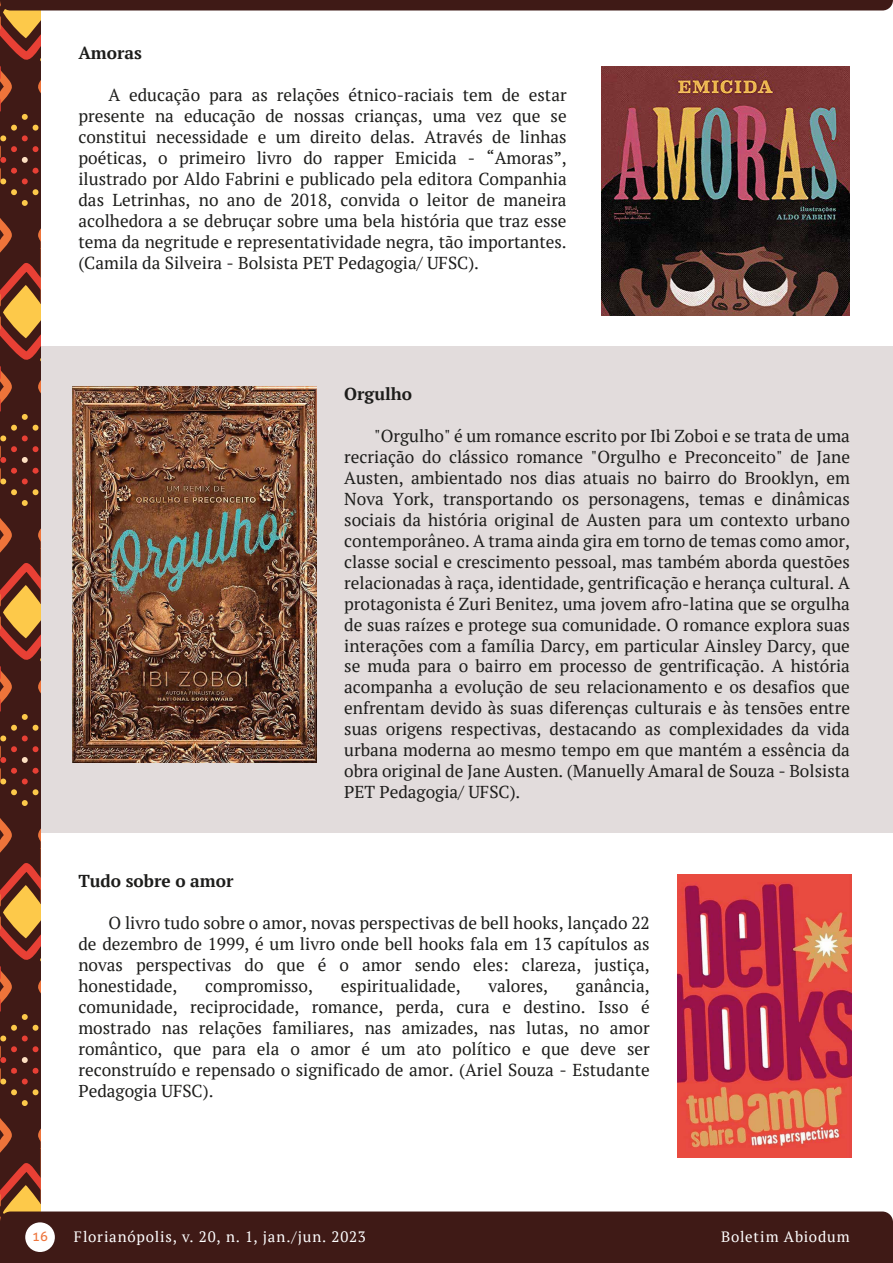
<style>
.page{position:relative;width:893px;height:1263px;background:#fff}
.page>*{position:absolute;margin:0;border:0;box-sizing:border-box;transform-origin:0 0}
.t1{font:17.25px/21px "PT Serif";color:#1d1d1b;text-align:justify}
.t2{font:700 17.25px "PT Serif";color:#1d1d1b}
.t3{font:15px "PT Serif";letter-spacing:.055em;color:#fff}
.t4{font:13.05px "Aller";color:#ee763e}
</style>
<div class="page">
<div style="left:0;top:346px;width:893px;height:487px;background:#e2dcdc"></div>
<svg style="left:0;top:11px;width:41px;height:1200px;background:#6d3620"></svg>
<div style="left:0;top:1211px;width:893px;height:52px;background:#3f1a16"></div>
<div style="left:25px;top:1222px;width:30px;height:30px;background:#fff;border-radius:50%"></div>
<svg style="left:0;top:0;width:893px;height:11px;background:#482420"></svg>
<img style="left:601px;top:67px;width:249px;height:249px">
<img style="left:72px;top:387px;width:244px;height:375px">
<img style="left:677px;top:874px;width:175px;height:284px">
<p class="t2" style="left:78px;top:42px;width:65px">Amoras</p>
<p class="t1" style="left:78px;top:84px;width:490px;text-indent:30px">A educação para as relações étnico-raciais tem de estar presente na educação de nossas crianças, uma vez que se constitui necessidade e um direito delas. Através de linhas poéticas, o primeiro livro do rapper Emicida - “Amoras”, ilustrado por Aldo Fabrini e publicado pela editora Companhia das Letrinhas, no ano de 2018, convida o leitor de maneira acolhedora a se debruçar sobre uma bela história que traz esse tema da negritude e representatividade negra, tão importantes. (Camila da Silveira - Bolsista PET Pedagogia/ UFSC).</p>
<p class="t2" style="left:344px;top:382px;width:69px">Orgulho</p>
<p class="t1" style="left:344px;top:425px;width:507px;text-indent:30px">"Orgulho" é um romance escrito por Ibi Zoboi e se trata de uma recriação do clássico romance "Orgulho e Preconceito" de Jane Austen, ambientado nos dias atuais no bairro do Brooklyn, em Nova York, transportando os personagens, temas e dinâmicas sociais da história original de Austen para um contexto urbano contemporâneo. A trama ainda gira em torno de temas como amor, classe social e crescimento pessoal, mas também aborda questões relacionadas à raça, identidade, gentrificação e herança cultural. A protagonista é Zuri Benitez, uma jovem afro-latina que se orgulha de suas raízes e protege sua comunidade. O romance explora suas interações com a família Darcy, em particular Ainsley Darcy, que se muda para o bairro em processo de gentrificação. A história acompanha a evolução de seu relacionamento e os desafios que enfrentam devido às suas diferenças culturais e às tensões entre suas origens respectivas, destacando as complexidades da vida urbana moderna ao mesmo tempo em que mantém a essência da obra original de Jane Austen. (Manuelly Amaral de Souza - Bolsista PET Pedagogia/ UFSC).</p>
<p class="t2" style="left:78px;top:869px;width:157px">Tudo sobre o amor</p>
<p class="t1" style="left:78px;top:912px;width:573px;text-indent:30px">O livro tudo sobre o amor, novas perspectivas de bell hooks, lançado 22 de dezembro de 1999, é um livro onde bell hooks fala em 13 capítulos as novas perspectivas do que é o amor sendo eles: clareza, justiça, honestidade,</p>
<p class="t1" style="left:78px;top:975px;width:573px;text-indent:498px">ganância, comunidade, reciprocidade, romance, perda, cura e destino. Isso é mostrado nas relações familiares, nas amizades, nas lutas, no amor romântico, que para ela o amor é um ato político e que deve ser reconstruído e repensado o significado de amor. (Ariel Souza - Estudante Pedagogia UFSC).</p>
<p class="t1" style="left:205px;top:975px;width:109px">compromisso,</p>
<p class="t1" style="left:341px;top:975px;width:121px">espiritualidade,</p>
<p class="t1" style="left:488px;top:975px;width:61px">valores,</p>
<p class="t4" style="left:32px;top:1228px;width:17px">16</p>
<p class="t3" style="left:74px;top:1227px;width:293px">Florianópolis, v. 20, n. 1, jan./jun. 2023</p>
<p class="t3" style="left:721px;top:1227px;width:130px">Boletim Abiodum</p>
</div>
